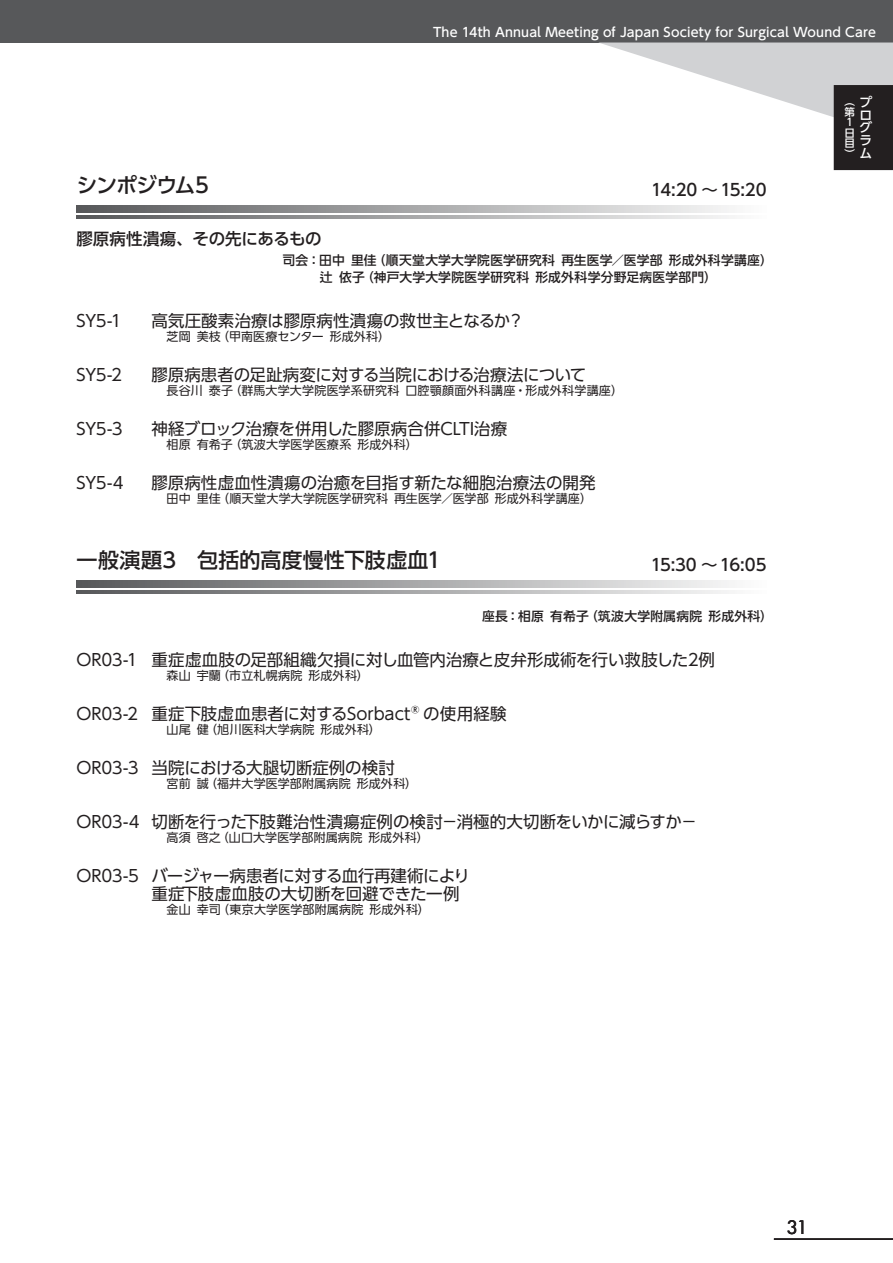
<style>
.page{position:relative;width:893px;height:1263px;background:#fff}
.page>*{position:absolute;margin:0;border:0;box-sizing:border-box;transform-origin:0 0}
.t1{font:500 21px "UD Shin Go Pr 6";color:#231f20}
.t2{font:500 21px "UD Shin Go Pr 6";letter-spacing:-.045em;color:#231f20}
.t3{font:500 18px "Futura Std";color:#231f20}
.t4{font:16.5px/18px "UD Shin Go Pr 6";letter-spacing:-.005em;color:#231f20}
.t5{font:500 16.5px "UD Shin Go Pr 6";letter-spacing:-.01em;color:#231f20}
.t6{font:500 12.75px/16.5px "UD Shin Go Pr 6";letter-spacing:.02em;color:#231f20}
.t7{font:500 12.75px/12.8px "UD Shin Go Pr 6";letter-spacing:.01em;color:#fff}
.t8{font:12px "UD Shin Go Pr 6";letter-spacing:.015em;color:#231f20}
.t9{font:500 10.5px/10.5px "UD Shin Go Pr 6";color:#fff}
</style>
<div class="page">
<div style="left:1px;top:0;width:892px;height:43px;background:#57585a"></div>
<hr style="left:774px;top:1238px;width:119px;height:2px;background:#231f20">
<svg style="left:600px;top:43px;width:293px;height:127px"></svg>
<svg style="left:77px;top:206px;width:652px;height:7px;background:#a5a5a6"></svg>
<svg style="left:77px;top:216px;width:652px;height:2px"></svg>
<svg style="left:77px;top:581px;width:652px;height:7px;background:#a5a5a6"></svg>
<svg style="left:77px;top:591px;width:652px;height:2px"></svg>
<p class="t7" style="left:433px;top:26px;width:444px">The 14th Annual Meeting of Japan Society for Surgical Wound Care</p>
<p class="t2" style="left:77px;top:168px;width:134px">シンポジウム5</p>
<p class="t5" style="left:651px;top:176px;width:117px">14:20 ～15:20</p>
<p class="t5" style="left:77px;top:225px;width:247px">膠原病性潰瘍、その先にあるもの</p>
<p class="t6" style="left:320px;top:252px;width:454px;text-indent:-37px">司会：田中 里佳（順天堂大学大学院医学研究科 再生医学／医学部 形成外科学講座）辻 依子（神戸大学大学院医学研究科 形成外科学分野足病医学部門）　 　　　</p>
<p class="t4" style="left:77px;top:312px;width:47px">SY5-1</p>
<p class="t4" style="left:152px;top:312px;width:374px">高気圧酸素治療は膠原病性潰瘍の救世主となるか？</p>
<p class="t8" style="left:167px;top:327px;width:225px">芝岡 美枝（甲南医療センター 形成外科）</p>
<p class="t4" style="left:77px;top:366px;width:47px">SY5-2</p>
<p class="t4" style="left:152px;top:366px;width:436px">膠原病患者の足趾病変に対する当院における治療法について</p>
<p class="t8" style="left:167px;top:381px;width:458px">長谷川 泰子（群馬大学大学院医学系研究科 口腔顎顔面外科講座・形成外科学講座）</p>
<p class="t4" style="left:77px;top:420px;width:48px">SY5-3</p>
<p class="t4" style="left:152px;top:420px;width:357px">神経ブロック治療を併用した膠原病合併CLTI治療</p>
<p class="t8" style="left:167px;top:435px;width:253px">相原 有希子（筑波大学医学医療系 形成外科）</p>
<p class="t4" style="left:77px;top:474px;width:49px">SY5-4</p>
<p class="t4" style="left:152px;top:474px;width:445px">膠原病性虚血性潰瘍の治癒を目指す新たな細胞治療法の開発</p>
<p class="t8" style="left:167px;top:489px;width:427px">田中 里佳（順天堂大学大学院医学研究科 再生医学／医学部 形成外科学講座）</p>
<p class="t1" style="left:77px;top:543px;width:366px">一般演題3　包括的高度慢性下肢虚血1</p>
<p class="t5" style="left:651px;top:551px;width:117px">15:30 ～16:05</p>
<p class="t6" style="left:482px;top:607px;width:292px">座長：相原 有希子（筑波大学附属病院 形成外科）</p>
<p class="t4" style="left:77px;top:651px;width:640px">OR03-1 重症虚血肢の足部組織欠損に対し血管内治療と皮弁形成術を行い救肢した2例</p>
<p class="t8" style="left:167px;top:666px;width:204px">森山 宇蘭（市立札幌病院 形成外科）</p>
<p class="t4" style="left:77px;top:705px;width:432px">OR03-2 重症下肢虚血患者に対するSorbact®の使用経験</p>
<p class="t8" style="left:167px;top:720px;width:216px">山尾 健（旭川医科大学病院 形成外科）</p>
<p class="t4" style="left:77px;top:759px;width:320px">OR03-3 当院における大腿切断症例の検討</p>
<p class="t8" style="left:167px;top:774px;width:252px">宮前 誠（福井大学医学部附属病院 形成外科）</p>
<p class="t4" style="left:77px;top:813px;width:622px">OR03-4 切断を行った下肢難治性潰瘍症例の検討−消極的大切断をいかに減らすか−</p>
<p class="t8" style="left:167px;top:828px;width:264px">高須 啓之（山口大学医学部附属病院 形成外科）</p>
<p class="t4" style="left:152px;top:867px;width:320px;text-indent:-75px">OR03-5 バージャー病患者に対する血行再建術により重症下肢虚血肢の大切断を回避できた一例</p>
<p class="t8" style="left:167px;top:900px;width:265px">金山 幸司（東京大学医学部附属病院 形成外科）</p>
<p class="t9" style="left:845px;top:96px;width:12px">（第<br>１日目）</p>
<p class="t7" style="left:860px;top:95px;width:14px">プログラム</p>
<p class="t3" style="left:787px;top:1216px;width:22px">31</p>
</div>
